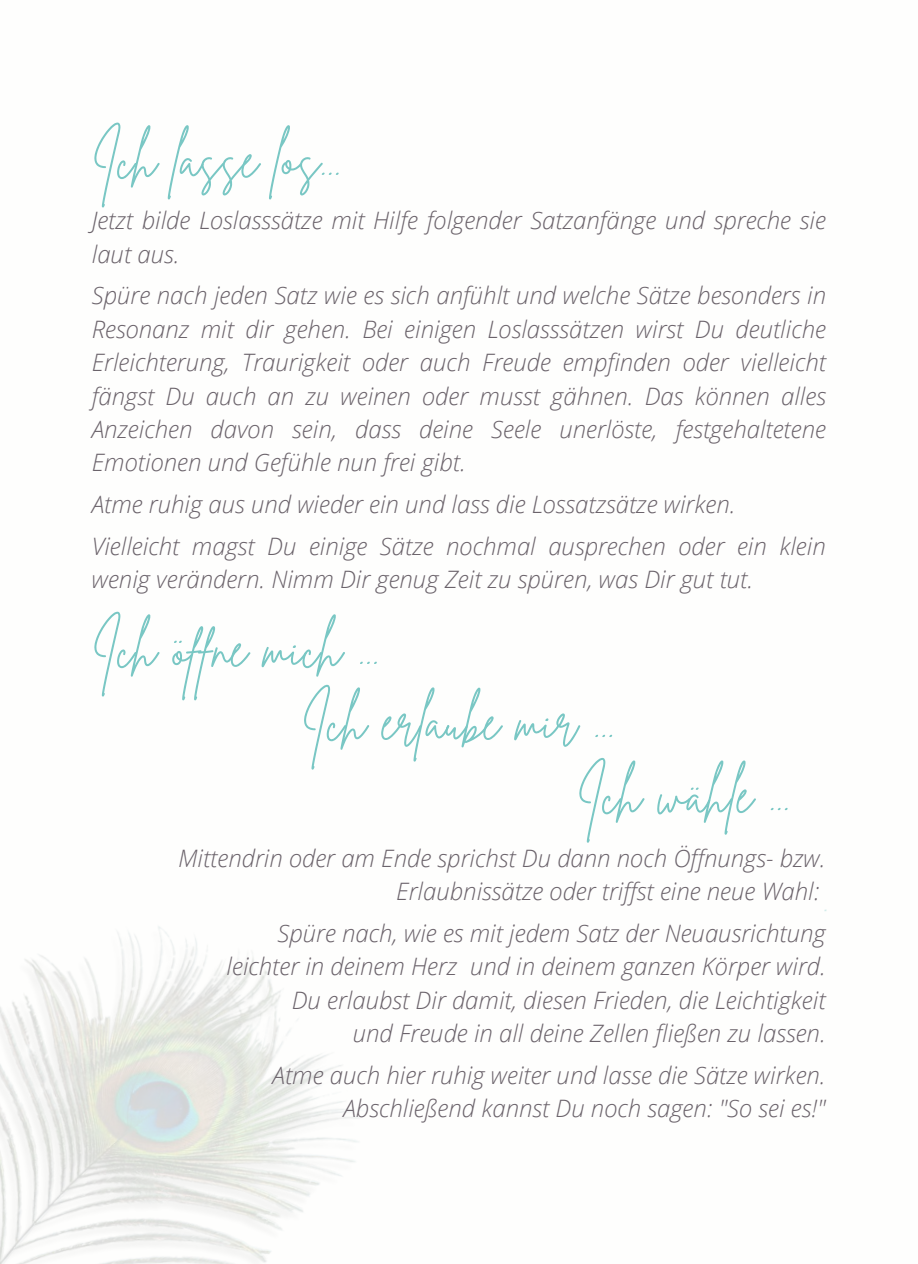
<style>
.page{position:relative;width:918px;height:1264px;background:#fff}
.page>*{position:absolute;margin:0;border:0;box-sizing:border-box;transform-origin:0 0}
.t1{font:52.5px "Brittany Signature";color:#79c7c4}
.t2{font:italic 300 24px/33.3px "Open Sans";color:#6b636b;text-align:right}
.t3{font:italic 300 6px "Open Sans";color:#79c7c4}
</style>
<div class="page">
<img style="left:0;top:926px;width:359px;height:337px">
<h1 class="t1" style="left:92px;top:125px;width:251px">Ich lasse los...</h1>
<p class="t2" style="left:92px;top:203px;width:736px;text-align:left">Jetzt bilde Loslasssätze mit Hilfe folgender Satzanfänge und spreche sie laut aus.</p>
<p class="t2" style="left:92px;top:278px;width:736px;text-align:justify">Spüre nach jeden Satz wie es sich anfühlt und welche Sätze besonders in Resonanz mit dir gehen. Bei einigen Loslasssätzen wirst Du deutliche Erleichterung, Traurigkeit oder auch Freude empfinden oder vielleicht fängst Du auch an zu weinen oder musst gähnen. Das können alles Anzeichen davon sein, dass deine Seele unerlöste, festgehaltetene Emotionen und Gefühle nun frei gibt.</p>
<p class="t2" style="left:92px;top:483px;width:735px;line-height:41.5px;text-align:left">Atme ruhig aus und wieder ein und lass die Lossatzsätze wirken.<br>Vielleicht magst Du einige Sätze nochmal ausprechen oder ein klein</p>
<p class="t2" style="left:92px;top:562px;width:663px">wenig verändern. Nimm Dir genug Zeit zu spüren, was Dir gut tut.</p>
<h1 class="t1" style="left:92px;top:614px;width:289px">Ich öffne mich ...</h1>
<h1 class="t1" style="left:301px;top:687px;width:315px">Ich erlaube mir ...</h1>
<h1 class="t1" style="left:577px;top:760px;width:215px">Ich wähle ...</h1>
<p class="t2" style="left:178px;top:840px;width:649px">Mittendrin oder am Ende sprichst Du dann noch Öffnungs- bzw.<br>Erlaubnissätze oder triffst eine neue Wahl:</p>
<p class="t3" style="left:824px;top:907px;width:4px">"</p>
<p class="t2" style="left:227px;top:915px;width:601px">Spüre nach, wie es mit jedem Satz der Neuausrichtung leichter in deinem Herz und in deinem ganzen Körper wird.<br>Du erlaubst Dir damit, diesen Frieden, die Leichtigkeit<br>und Freude in all deine Zellen fließen zu lassen.</p>
<p class="t2" style="left:273px;top:1057px;width:555px">Atme auch hier ruhig weiter und lasse die Sätze wirken.<br>Abschließend kannst Du noch sagen: "So sei es!"</p>
</div>
